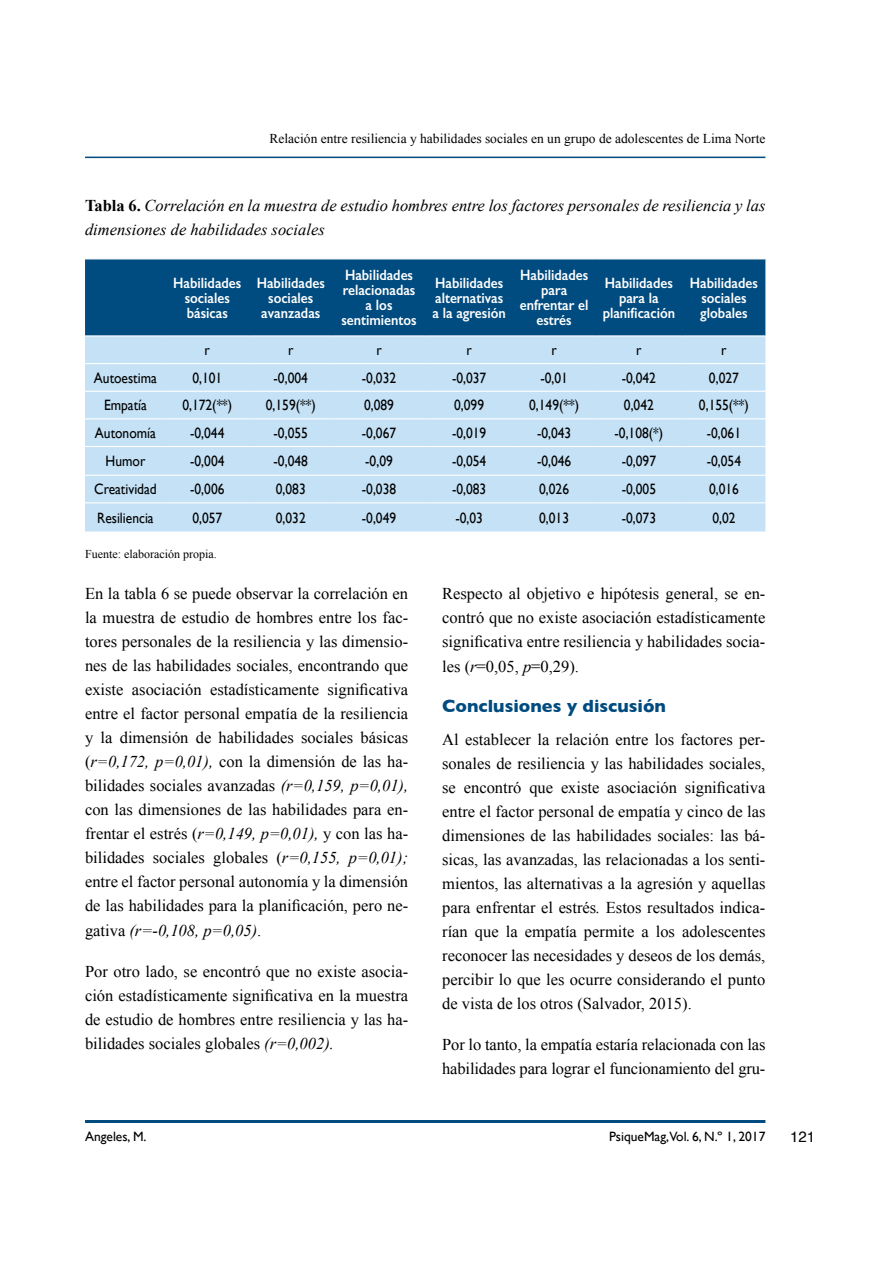
<style>
.page{position:relative;width:893px;height:1263px;background:#fff}
.page>*{position:absolute;margin:0;border:0;box-sizing:border-box;transform-origin:0 0}
.t1{font:700 18px "Gill Sans";color:#004b7f}
.t2{font:16.5px/24px "Times New Roman";color:#000;text-align:justify}
.t3{font:italic 16.5px/24px "Times New Roman";color:#000}
.t4{font:15px "Gill Sans";color:#000;scale:.9 1}
.t5{font:600 15px/15px "Gill Sans";color:#fff;text-align:center;scale:.9 1}
.t6{font:15px "Helvetica";color:#000}
.t7{font:13.5px "Times New Roman";color:#000}
.t8{font:13.5px "Gill Sans";color:#000}
.t9{font:12px "Times New Roman";color:#000}
.s1{font-weight:700;font-style:normal}
.s2{font-style:italic}
</style>
<div class="page">
<hr style="left:85px;top:157px;width:680px;height:1px;background:#004b7f">
<hr style="left:85px;top:1120px;width:680px;height:3px;background:#004b7f">
<div style="left:85px;top:259px;width:680px;height:76px;background:#004b7f"></div>
<div style="left:85px;top:336px;width:680px;height:195px;background:#c4e1f6"></div>
<hr style="left:85px;top:363px;width:81px;height:1px;background:#fff">
<hr style="left:166px;top:363px;width:83px;height:1px;background:#fff">
<hr style="left:249px;top:363px;width:84px;height:1px;background:#fff">
<hr style="left:333px;top:363px;width:92px;height:1px;background:#fff">
<hr style="left:425px;top:363px;width:88px;height:1px;background:#fff">
<hr style="left:513px;top:363px;width:82px;height:1px;background:#fff">
<hr style="left:595px;top:363px;width:87px;height:1px;background:#fff">
<hr style="left:682px;top:363px;width:83px;height:1px;background:#fff">
<hr style="left:85px;top:391px;width:81px;height:1px;background:#fff">
<hr style="left:166px;top:391px;width:83px;height:1px;background:#fff">
<hr style="left:249px;top:391px;width:84px;height:1px;background:#fff">
<hr style="left:333px;top:391px;width:92px;height:1px;background:#fff">
<hr style="left:425px;top:391px;width:88px;height:1px;background:#fff">
<hr style="left:513px;top:391px;width:82px;height:1px;background:#fff">
<hr style="left:595px;top:391px;width:87px;height:1px;background:#fff">
<hr style="left:682px;top:391px;width:83px;height:1px;background:#fff">
<hr style="left:85px;top:418px;width:81px;height:1px;background:#fff">
<hr style="left:166px;top:418px;width:83px;height:1px;background:#fff">
<hr style="left:249px;top:418px;width:84px;height:1px;background:#fff">
<hr style="left:333px;top:418px;width:92px;height:1px;background:#fff">
<hr style="left:425px;top:418px;width:88px;height:1px;background:#fff">
<hr style="left:513px;top:418px;width:82px;height:1px;background:#fff">
<hr style="left:595px;top:418px;width:87px;height:1px;background:#fff">
<hr style="left:682px;top:418px;width:83px;height:1px;background:#fff">
<hr style="left:85px;top:446px;width:81px;height:1px;background:#fff">
<hr style="left:166px;top:446px;width:83px;height:1px;background:#fff">
<hr style="left:249px;top:446px;width:84px;height:1px;background:#fff">
<hr style="left:333px;top:446px;width:92px;height:1px;background:#fff">
<hr style="left:425px;top:446px;width:88px;height:1px;background:#fff">
<hr style="left:513px;top:446px;width:82px;height:1px;background:#fff">
<hr style="left:595px;top:446px;width:87px;height:1px;background:#fff">
<hr style="left:682px;top:446px;width:83px;height:1px;background:#fff">
<hr style="left:85px;top:475px;width:81px;height:1px;background:#fff">
<hr style="left:166px;top:475px;width:83px;height:1px;background:#fff">
<hr style="left:249px;top:475px;width:84px;height:1px;background:#fff">
<hr style="left:333px;top:475px;width:92px;height:1px;background:#fff">
<hr style="left:425px;top:475px;width:88px;height:1px;background:#fff">
<hr style="left:513px;top:475px;width:82px;height:1px;background:#fff">
<hr style="left:595px;top:475px;width:87px;height:1px;background:#fff">
<hr style="left:682px;top:475px;width:83px;height:1px;background:#fff">
<hr style="left:85px;top:502px;width:81px;height:1px;background:#fff">
<hr style="left:166px;top:502px;width:83px;height:1px;background:#fff">
<hr style="left:249px;top:502px;width:84px;height:1px;background:#fff">
<hr style="left:333px;top:502px;width:92px;height:1px;background:#fff">
<hr style="left:425px;top:502px;width:88px;height:1px;background:#fff">
<hr style="left:513px;top:502px;width:82px;height:1px;background:#fff">
<hr style="left:595px;top:502px;width:87px;height:1px;background:#fff">
<hr style="left:682px;top:502px;width:83px;height:1px;background:#fff">
<p class="t7" style="left:269px;top:129px;width:498px">Relación entre resiliencia y habilidades sociales en un grupo de adolescentes de Lima Norte</p>
<p class="t3" style="left:85px;top:193px;width:682px"><span class="s1">Tabla 6.</span> Correlación en la muestra de estudio hombres entre los factores personales de resiliencia y las dimensiones de habilidades sociales</p>
<p class="t5" style="left:173px;top:275px;width:77px">Habilidades sociales básicas</p>
<p class="t5" style="left:257px;top:275px;width:77px">Habilidades sociales avanzadas</p>
<p class="t5" style="left:341px;top:268px;width:85px">Habilidades relacionadas a los sentimientos</p>
<p class="t5" style="left:433px;top:275px;width:83px;text-align:left">Habilidades alternativas a la agresión</p>
<p class="t5" style="left:520px;top:268px;width:78px">Habilidades para enfrentar el estrés</p>
<p class="t5" style="left:603px;top:275px;width:82px">Habilidades para la planificación</p>
<p class="t5" style="left:690px;top:275px;width:77px">Habilidades sociales globales</p>
<p class="t4" style="left:205px;top:341px;width:7px">r</p>
<p class="t4" style="left:288px;top:341px;width:7px">r</p>
<p class="t4" style="left:376px;top:341px;width:7px">r</p>
<p class="t4" style="left:466px;top:341px;width:7px">r</p>
<p class="t4" style="left:551px;top:341px;width:7px">r</p>
<p class="t4" style="left:636px;top:341px;width:7px">r</p>
<p class="t4" style="left:721px;top:341px;width:7px">r</p>
<p class="t4" style="left:94px;top:369px;width:71px">Autoestima</p>
<p class="t4" style="left:192px;top:369px;width:35px">0,101</p>
<p class="t4" style="left:274px;top:369px;width:40px">-0,004</p>
<p class="t4" style="left:362px;top:369px;width:40px">-0,032</p>
<p class="t4" style="left:452px;top:369px;width:40px">-0,037</p>
<p class="t4" style="left:540px;top:369px;width:32px">-0,01</p>
<p class="t4" style="left:622px;top:369px;width:40px">-0,042</p>
<p class="t4" style="left:709px;top:369px;width:35px">0,027</p>
<p class="t4" style="left:104px;top:396px;width:49px">Empatía</p>
<p class="t4" style="left:182px;top:396px;width:57px">0,172(**)</p>
<p class="t4" style="left:266px;top:396px;width:57px">0,159(**)</p>
<p class="t4" style="left:364px;top:396px;width:35px">0,089</p>
<p class="t4" style="left:454px;top:396px;width:35px">0,099</p>
<p class="t4" style="left:529px;top:396px;width:57px">0,149(**)</p>
<p class="t4" style="left:624px;top:396px;width:35px">0,042</p>
<p class="t4" style="left:699px;top:396px;width:57px">0,155(**)</p>
<p class="t4" style="left:95px;top:424px;width:69px">Autonomía</p>
<p class="t4" style="left:190px;top:424px;width:40px">-0,044</p>
<p class="t4" style="left:274px;top:424px;width:40px">-0,055</p>
<p class="t4" style="left:362px;top:424px;width:40px">-0,067</p>
<p class="t4" style="left:452px;top:424px;width:40px">-0,019</p>
<p class="t4" style="left:537px;top:424px;width:40px">-0,043</p>
<p class="t4" style="left:615px;top:424px;width:56px">-0,108(*)</p>
<p class="t4" style="left:707px;top:424px;width:40px">-0,061</p>
<p class="t4" style="left:106px;top:452px;width:46px">Humor</p>
<p class="t4" style="left:190px;top:452px;width:40px">-0,004</p>
<p class="t4" style="left:274px;top:452px;width:40px">-0,048</p>
<p class="t4" style="left:365px;top:452px;width:32px">-0,09</p>
<p class="t4" style="left:452px;top:452px;width:40px">-0,054</p>
<p class="t4" style="left:537px;top:452px;width:40px">-0,046</p>
<p class="t4" style="left:622px;top:452px;width:40px">-0,097</p>
<p class="t4" style="left:707px;top:452px;width:40px">-0,054</p>
<p class="t4" style="left:94px;top:480px;width:71px">Creatividad</p>
<p class="t4" style="left:190px;top:480px;width:40px">-0,006</p>
<p class="t4" style="left:276px;top:480px;width:35px">0,083</p>
<p class="t4" style="left:362px;top:480px;width:40px">-0,038</p>
<p class="t4" style="left:452px;top:480px;width:40px">-0,083</p>
<p class="t4" style="left:539px;top:480px;width:35px">0,026</p>
<p class="t4" style="left:622px;top:480px;width:40px">-0,005</p>
<p class="t4" style="left:709px;top:480px;width:35px">0,016</p>
<p class="t4" style="left:97px;top:509px;width:64px">Resiliencia</p>
<p class="t4" style="left:192px;top:509px;width:35px">0,057</p>
<p class="t4" style="left:276px;top:509px;width:35px">0,032</p>
<p class="t4" style="left:362px;top:509px;width:40px">-0,049</p>
<p class="t4" style="left:455px;top:509px;width:32px">-0,03</p>
<p class="t4" style="left:539px;top:509px;width:35px">0,013</p>
<p class="t4" style="left:622px;top:509px;width:40px">-0,073</p>
<p class="t4" style="left:712px;top:509px;width:27px">0,02</p>
<p class="t9" style="left:85px;top:546px;width:133px">Fuente: elaboración propia.</p>
<p class="t2" style="left:85px;top:582px;width:325px">En la tabla 6 se puede observar la correlación en la muestra de estudio de hombres entre los fac&shy;tores personales de la resiliencia y las dimensio&shy;nes de las habilidades sociales, encontrando que existe asociación estadísticamente significativa entre el factor personal empatía de la resiliencia y la dimensión de habilidades sociales básicas (<span class="s2">r=0,172, p=0,01),</span> con la dimensión de las ha&shy;bilidades sociales avanzadas <span class="s2">(r=0,159, p=0,01), </span>con las dimensiones de las habilidades para en&shy;frentar el estrés (<span class="s2">r=0,149, p=0,01),</span> y con las ha&shy;bilidades sociales globales (<span class="s2">r=0,155, p=0,01); </span>entre el factor personal autonomía y la dimensión de las habilidades para la planificación, pero ne&shy;gativa <span class="s2">(r=-0,108, p=0,05)</span>.</p>
<p class="t2" style="left:85px;top:959px;width:325px">Por otro lado, se encontró que no existe asocia&shy;ción estadísticamente significativa en la muestra de estudio de hombres entre resiliencia y las ha&shy;bilidades sociales globales <span class="s2">(r=0,002).</span></p>
<p class="t2" style="left:442px;top:582px;width:325px">Respecto al objetivo e hipótesis general, se en&shy;contró que no existe asociación estadísticamente significativa entre resiliencia y habilidades socia&shy;les (<span class="s2">r</span>=0,05, <span class="s2">p</span>=0,29).</p>
<p class="t1" style="left:442px;top:692px;width:225px">Conclusiones y discusión</p>
<p class="t2" style="left:442px;top:727px;width:325px">Al establecer la relación entre los factores per&shy;sonales de resiliencia y las habilidades sociales, se encontró que existe asociación significativa entre el factor personal de empatía y cinco de las dimensiones de las habilidades sociales: las bá&shy;sicas, las avanzadas, las relacionadas a los senti&shy;mientos, las alternativas a la agresión y aquellas para enfrentar el estrés<span class="s2">.</span> Estos resultados indica&shy;rían que la empatía permite a los adolescentes reconocer las necesidades y deseos de los demás, percibir lo que les ocurre considerando el punto de vista de los otros (Salvador, 2015).</p>
<p class="t2" style="left:442px;top:1032px;width:325px">Por lo tanto, la empatía estaría relacionada con las habilidades para lograr el funcionamiento del gru-</p>
<p class="t8" style="left:85px;top:1128px;width:63px">Angeles, M.</p>
<p class="t8" style="left:609px;top:1128px;width:158px">PsiqueMag,Vol. 6, N.º 1, 2017</p>
<p class="t6" style="left:790px;top:1125px;width:27px">121</p>
</div>
